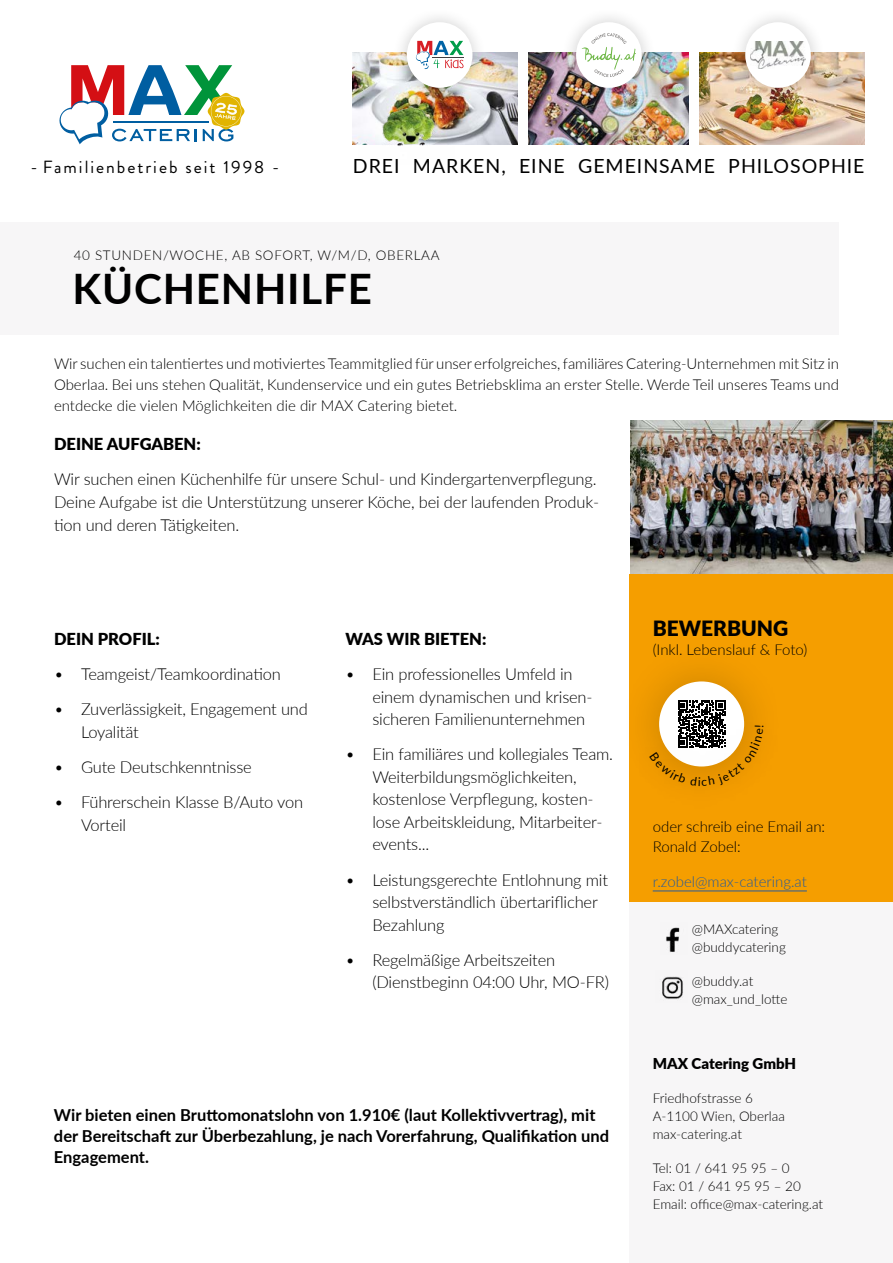
<style>
.page{position:relative;width:893px;height:1263px;background:#fff}
.page>*{position:absolute;margin:0;border:0;box-sizing:border-box;transform-origin:0 0}
.t1{font:700 42px "Lato";letter-spacing:.02em;color:#000}
.t2{font:900 21px "Lato";color:#000}
.t3{font:19.5px "Lato";letter-spacing:.05em;color:#000}
.t4{font:17.55px "Brandon Grotesque";letter-spacing:.115em;color:#000}
.t5{font:300 16.5px/22.5px "Lato";letter-spacing:-.01em;color:#000}
.t6{font:700 16.5px/21px "Lato";color:#000}
.t7{font:900 16.5px "Lato";color:#000}
.t8{font:300 15px/21px "Lato";color:#000;text-align:justify}
.t9{font:300 15px "Lato";color:#275b9b}
.t10{font:900 15px "Lato";color:#000}
.t11{font:300 13.5px/18px "Lato";color:#000}
.t12{font:300 13.5px "Lato";letter-spacing:.05em;color:#000}
</style>
<div class="page">
<svg style="left:59px;top:65px;width:185px;height:79px"></svg>
<img style="left:529px;top:52px;width:160px;height:92px">
<img style="left:700px;top:52px;width:165px;height:92px">
<img style="left:353px;top:52px;width:165px;height:92px">
<div style="left:392px;top:7px;width:96px;height:96px;background:#000;opacity:.2"></div>
<div style="left:407px;top:22px;width:65px;height:66px;background:#fff;border-radius:50%"></div>
<svg style="left:416px;top:41px;width:47px;height:28px"></svg>
<div style="left:561px;top:7px;width:96px;height:96px;background:#000;opacity:.2"></div>
<div style="left:576px;top:22px;width:66px;height:66px;background:#fff;border-radius:50%"></div>
<svg style="left:582px;top:33px;width:54px;height:44px"></svg>
<div style="left:730px;top:7px;width:96px;height:96px;background:#000;opacity:.2"></div>
<div style="left:745px;top:22px;width:66px;height:66px;background:#fff;border-radius:50%"></div>
<img style="left:751px;top:42px;width:54px;height:27px">
<img style="left:359px;top:98px;width:96px;height:48px">
<div style="left:0;top:222px;width:839px;height:113px;background:#f7f6f7"></div>
<img style="left:630px;top:420px;width:263px;height:154px">
<div style="left:629px;top:678px;width:264px;height:585px;background:#f7f6f7"></div>
<div style="left:629px;top:574px;width:264px;height:327px;background:#f59e00"></div>
<hr style="left:653px;top:891px;width:154px;height:1px;background:#275b9b">
<img style="left:666px;top:927px;width:14px;height:25px">
<img style="left:662px;top:976px;width:21px;height:23px">
<div style="left:617px;top:640px;width:169px;height:168px;background:#000;opacity:.2"></div>
<div style="left:659px;top:681px;width:85px;height:85px;background:#fff;border-radius:50%"></div>
<div style="left:614px;top:691px;width:187px;height:135px;background:#000;opacity:.2"></div>
<svg style="left:649px;top:700px;width:114px;height:86px"></svg>
<p class="t4" style="left:30px;top:155px;width:251px">- Familienbetrieb seit 1998 -</p>
<p class="t3" style="left:353px;top:152px;width:513px">DREI MARKEN, EINE GEMEINSAME PHILOSOPHIE</p>
<p class="t12" style="left:74px;top:245px;width:367px">40 STUNDEN/WOCHE, AB SOFORT, W/M/D, OBERLAA</p>
<h1 class="t1" style="left:73px;top:258px;width:301px">KÜCHENHILFE</h1>
<p class="t8" style="left:54px;top:352px;width:786px">Wir suchen ein talentiertes und motiviertes Teammitglied für unser erfolgreiches, familiäres Catering-Unternehmen mit Sitz in Oberlaa. Bei uns stehen Qualität, Kundenservice und ein gutes Betriebsklima an erster Stelle. Werde Teil unseres Teams und entdecke die vielen Möglichkeiten die dir MAX Catering bietet.</p>
<p class="t7" style="left:54px;top:432px;width:148px">DEINE AUFGABEN:</p>
<p class="t5" style="left:54px;top:468px;width:547px">Wir suchen einen Küchenhilfe für unsere Schul- und Kindergartenverpflegung.<br>Deine Aufgabe ist die Unterstützung unserer Köche, bei der laufenden Produk&shy;tion und deren Tätigkeiten.</p>
<p class="t7" style="left:54px;top:626px;width:107px">DEIN PROFIL:</p>
<p class="t5" style="left:54px;top:662px;width:228px">• Teamgeist/Teamkoordination</p>
<p class="t5" style="left:81px;top:697px;width:228px;text-indent:-27px">• Zuverlässigkeit, Engagement und<br>Loyalität</p>
<p class="t5" style="left:54px;top:755px;width:199px">• Gute Deutschkenntnisse</p>
<p class="t5" style="left:81px;top:790px;width:224px;text-indent:-27px">• Führerschein Klasse B/Auto von<br>Vorteil</p>
<p class="t7" style="left:345px;top:626px;width:143px">WAS WIR BIETEN:</p>
<p class="t5" style="left:372px;top:662px;width:222px;text-indent:-27px">• Ein professionelles Umfeld in einem dynamischen und krisen&shy;sicheren Familienunternehmen</p>
<p class="t5" style="left:372px;top:742px;width:242px;text-indent:-27px">• Ein familiäres und kollegiales Team.<br>Weiterbildungsmöglichkeiten, kostenlose Verpflegung, kosten&shy;lose Arbeitskleidung, Mitarbeiter&shy;events...</p>
<p class="t5" style="left:372px;top:868px;width:237px;text-indent:-27px">• Leistungsgerechte Entlohnung mit selbstverständlich übertariflicher<br>Bezahlung</p>
<p class="t5" style="left:372px;top:948px;width:238px;text-indent:-27px">• Regelmäßige Arbeitszeiten (Dienstbeginn 04:00 Uhr, MO-FR)</p>
<p class="t6" style="left:54px;top:1103px;width:557px">Wir bieten einen Bruttomonatslohn von 1.910€ (laut Kollektivvertrag), mit der Bereitschaft zur Überbezahlung, je nach Vorerfahrung, Qualifikation und<br>Engagement.</p>
<p class="t2" style="left:653px;top:612px;width:137px">BEWERBUNG</p>
<p class="t8" style="left:653px;top:639px;width:156px">(Inkl. Lebenslauf &amp; Foto)</p>
<p class="t8" style="left:653px;top:817px;width:174px;line-height:19.5px">oder schreib eine Email an:<br>Ronald Zobel:</p>
<p class="t9" style="left:653px;top:871px;width:156px">r.zobel@max-catering.at</p>
<p class="t11" style="left:692px;top:919px;width:96px">@MAXcatering @buddycatering</p>
<p class="t11" style="left:692px;top:971px;width:97px">@buddy.at @max_und_lotte</p>
<p class="t10" style="left:653px;top:1052px;width:145px">MAX Catering GmbH</p>
<p class="t11" style="left:653px;top:1089px;width:134px">Friedhofstrasse 6<br>A-1100 Wien, Oberlaa max-catering.at</p>
<p class="t11" style="left:653px;top:1158px;width:172px">Tel: 01 / 641 95 95 – 0<br>Fax: 01 / 641 95 95 – 20<br>Email: office@max-catering.at</p>
</div>
